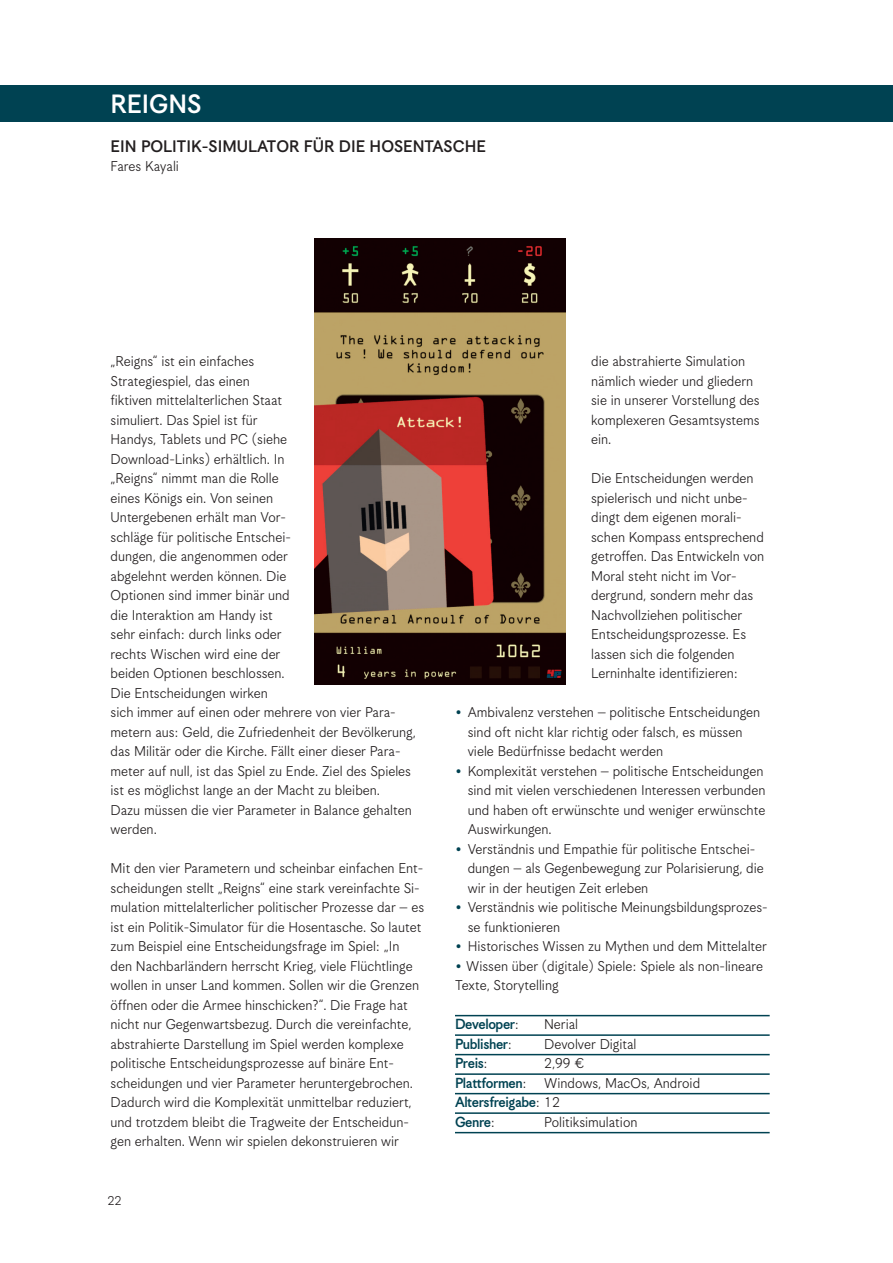
<style>
.page{position:relative;width:893px;height:1263px;background:#fff}
.page>*{position:absolute;margin:0;border:0;box-sizing:border-box;transform-origin:0 0}
.t1{font:28.5px "Korpus Grotesk D";color:#fff}
.t2{font:18px "Korpus Grotesk D";color:#231f20}
.t3{font:15.75px/19.5px "Korpus Grotesk A";color:#231f20}
.t4{font:15.75px/19.5px "Korpus Grotesk D";letter-spacing:-.025em;color:#004252}
.t5{font:14.25px "Korpus Grotesk A";color:#231f20}
.s1{font-size:18px;color:#004252}
.s2{font-family:"Korpus Grotesk A";color:#231f20}
.s3{font-family:"Korpus Grotesk D";color:#004252}
</style>
<div class="page">
<hr style="left:455px;top:1015px;width:315px;height:1px;background:#004252">
<hr style="left:455px;top:1034px;width:315px;height:2px;background:#004252">
<hr style="left:455px;top:1054px;width:315px;height:1px;background:#004252">
<hr style="left:455px;top:1073px;width:315px;height:2px;background:#004252">
<hr style="left:455px;top:1093px;width:315px;height:1px;background:#004252">
<hr style="left:455px;top:1112px;width:315px;height:2px;background:#004252">
<hr style="left:455px;top:1132px;width:315px;height:1px;background:#004252">
<div style="left:0;top:85px;width:893px;height:36px;background:#004252"></div>
<img style="left:315px;top:238px;width:250px;height:446px">
<h1 class="t1" style="left:111px;top:88px;width:89px">Reigns</h1>
<p class="t2" style="left:111px;top:136px;width:377px">Ein Politik-Simulator für die Hosentasche</p>
<p class="t3" style="left:111px;top:156px;width:70px">Fares Kayali</p>
<p class="t3" style="left:111px;top:351px;width:307px">„Reigns“ ist ein einfaches<br>Strategiespiel, das einen<br>fiktiven mittelalterlichen Staat<br>simuliert. Das Spiel ist für<br>Handys, Tablets und PC (siehe<br>Download-Links) erhältlich. In<br>„Reigns“ nimmt man die Rolle<br>eines Königs ein. Von seinen<br>Untergebenen erhält man Vor-<br>schläge für politische Entschei-<br>dungen, die angenommen oder<br>abgelehnt werden können. Die<br>Optionen sind immer binär und<br>die Interaktion am Handy ist<br>sehr einfach: durch links oder<br>rechts Wischen wird eine der<br>beiden Optionen beschlossen.<br>Die Entscheidungen wirken<br>sich immer auf einen oder mehrere von vier Para&shy;metern aus: Geld, die Zufriedenheit der Bevölkerung, das Militär oder die Kirche. Fällt einer dieser Para&shy;meter auf null, ist das Spiel zu Ende. Ziel des Spieles ist es möglichst lange an der Macht zu bleiben.<br>Dazu müssen die vier Parameter in Balance gehalten werden.</p>
<p class="t3" style="left:111px;top:858px;width:315px">Mit den vier Parametern und scheinbar einfachen Ent&shy;scheidungen stellt „Reigns“ eine stark vereinfachte Si&shy;mulation mittelalterlicher politischer Prozesse dar – es ist ein Politik-Simulator für die Hosentasche. So lautet zum Beispiel eine Entscheidungsfrage im Spiel: „In den Nachbarländern herrscht Krieg, viele Flüchtlinge wollen in unser Land kommen. Sollen wir die Grenzen öffnen oder die Armee hinschicken?“. Die Frage hat nicht nur Gegenwartsbezug. Durch die vereinfachte, abstrahierte Darstellung im Spiel werden komplexe politische Entscheidungsprozesse auf binäre Ent&shy;scheidungen und vier Parameter heruntergebrochen.<br>Dadurch wird die Komplexität unmittelbar reduziert, und trotzdem bleibt die Tragweite der Entscheidun&shy;gen erhalten. Wenn wir spielen dekonstruieren wir</p>
<p class="t5" style="left:107px;top:1192px;width:16px">22</p>
<p class="t3" style="left:591px;top:351px;width:170px">die abstrahierte Simulation nämlich wieder und gliedern sie in unserer Vorstellung des komplexeren Gesamtsystems ein.</p>
<p class="t3" style="left:591px;top:468px;width:174px">Die Entscheidungen werden spielerisch und nicht unbe&shy;dingt dem eigenen morali&shy;schen Kompass entsprechend getroffen. Das Entwickeln von<br>Moral steht nicht im Vor&shy;dergrund, sondern mehr das<br>Nachvollziehen politischer<br>Entscheidungsprozesse. Es lassen sich die folgenden<br>Lerninhalte identifizieren:</p>
<p class="t3" style="left:468px;top:702px;width:294px;text-indent:-13px"><span class="s1">•</span> Ambivalenz verstehen – politische Entscheidungen sind oft nicht klar richtig oder falsch, es müssen viele Bedürfnisse bedacht werden</p>
<p class="t3" style="left:468px;top:761px;width:299px;text-indent:-13px"><span class="s1">•</span> Komplexität verstehen – politische Entscheidungen sind mit vielen verschiedenen Interessen verbunden und haben oft erwünschte und weniger erwünschte Auswirkungen.</p>
<p class="t3" style="left:468px;top:839px;width:298px;text-indent:-13px"><span class="s1">•</span> Verständnis und Empathie für politische Entschei&shy;dungen – als Gegenbewegung zur Polarisierung, die wir in der heutigen Zeit erleben</p>
<p class="t3" style="left:468px;top:897px;width:302px;text-indent:-13px"><span class="s1">•</span> Verständnis wie politische Meinungsbildungsprozes&shy;se funktionieren</p>
<p class="t3" style="left:455px;top:936px;width:313px"><span class="s1">•</span> Historisches Wissen zu Mythen und dem Mittelalter</p>
<p class="t3" style="left:455px;top:956px;width:310px"><span class="s1">•</span> Wissen über (digitale) Spiele: Spiele als non-lineare<br>Texte, Storytelling</p>
<p class="t4" style="left:455px;top:1014px;width:65px">Developer<span class="s2">:</span></p>
<p class="t3" style="left:544px;top:1014px;width:35px">Nerial</p>
<p class="t4" style="left:455px;top:1034px;width:58px">Publisher<span class="s2">:</span></p>
<p class="t3" style="left:544px;top:1034px;width:94px">Devolver Digital</p>
<p class="t4" style="left:455px;top:1053px;width:34px">Preis<span class="s2">:</span></p>
<p class="t3" style="left:455px;top:1053px;width:247px;text-indent:89px">2,99 €<br><span class="s3">Plattformen</span>: Windows, MacOs, Android</p>
<p class="t4" style="left:455px;top:1092px;width:106px">Altersfreigabe<span class="s2">: 12<br></span>Genre<span class="s2">:</span></p>
<p class="t3" style="left:544px;top:1112px;width:95px">Politiksimulation</p>
</div>
